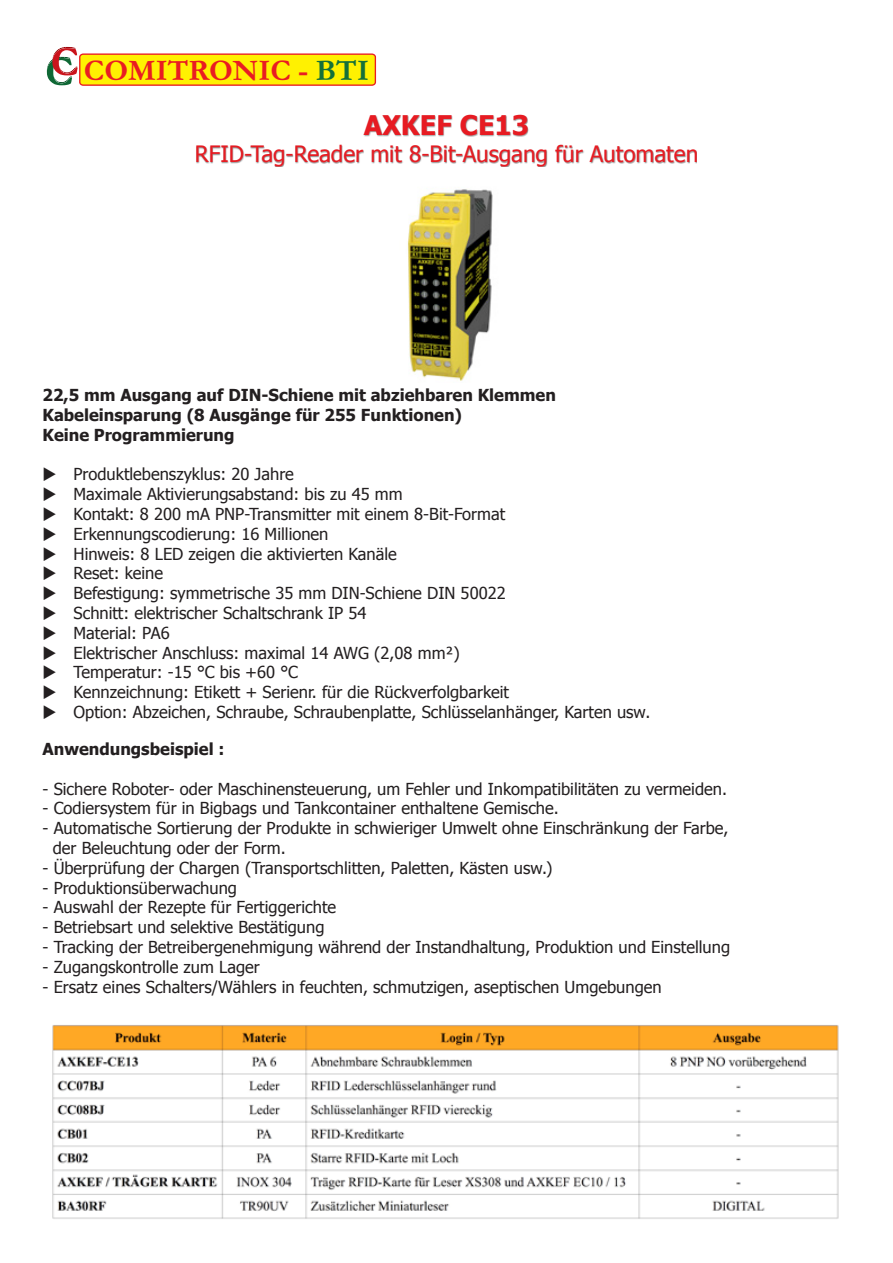
<style>
.page{position:relative;width:893px;height:1263px;background:#fff}
.page>*{position:absolute;margin:0;border:0;box-sizing:border-box;transform-origin:0 0}
.t1{font:700 30.15px "Garamond";color:#e91c22}
.t2{font:700 27px "Tahoma";color:#e71b22}
.t3{font:22.5px "Tahoma";color:#e71b22}
.t4{font:16.5px/19.8px "Tahoma";color:#231f20}
.t5{font:700 16.5px/19.8px "Tahoma";color:#231f20}
.s1{color:#157039}
</style>
<div class="page">
<div style="left:80px;top:54px;width:295px;height:31px;background:#fff101;border-radius:3px"></div>
<div style="left:79px;top:53px;width:297px;height:33px;border:1px solid #e91c22;border-radius:3px"></div>
<svg style="left:47px;top:47px;width:31px;height:38px"></svg>
<div style="left:196px;top:115px;width:501px;height:52px;background:#231f20;opacity:.5"></div>
<img style="left:408px;top:189px;width:85px;height:192px">
<img style="left:52px;top:1025px;width:787px;height:194px">
<h1 class="t1" style="left:84px;top:52px;width:287px">COMITRONIC - <span class="s1">BTI</span></h1>
<h2 class="t2" style="left:364px;top:108px;width:166px">AXKEF CE13</h2>
<h3 class="t3" style="left:195px;top:140px;width:505px">RFID-Tag-Reader mit 8-Bit-Ausgang für Automaten</h3>
<p class="t5" style="left:43px;top:385px;width:515px">22,5 mm Ausgang auf DIN-Schiene mit abziehbaren Klemmen<br>Kabeleinsparung (8 Ausgänge für 255 Funktionen)<br>Keine Programmierung</p>
<p class="t4" style="left:43px;top:464px;width:253px">◆ Produktlebenszyklus: 20 Jahre</p>
<p class="t4" style="left:43px;top:484px;width:362px">◆ Maximale Aktivierungsabstand: bis zu 45 mm</p>
<p class="t4" style="left:43px;top:503px;width:464px">◆ Kontakt: 8 200 mA PNP-Transmitter mit einem 8-Bit-Format</p>
<p class="t4" style="left:43px;top:523px;width:287px">◆ Erkennungscodierung: 16 Millionen</p>
<p class="t4" style="left:43px;top:543px;width:356px">◆ Hinweis: 8 LED zeigen die aktivierten Kanäle</p>
<p class="t4" style="left:43px;top:563px;width:122px">◆ Reset: keine</p>
<p class="t4" style="left:43px;top:583px;width:465px">◆ Befestigung: symmetrische 35 mm DIN-Schiene DIN 50022</p>
<p class="t4" style="left:43px;top:602px;width:326px">◆ Schnitt: elektrischer Schaltschrank IP 54</p>
<p class="t4" style="left:43px;top:622px;width:129px">◆ Material: PA6</p>
<p class="t4" style="left:43px;top:642px;width:419px">◆ Elektrischer Anschluss: maximal 14 AWG (2,08 mm²)</p>
<p class="t4" style="left:43px;top:662px;width:257px">◆ Temperatur: -15 °C bis +60 °C</p>
<p class="t4" style="left:43px;top:682px;width:468px">◆ Kennzeichnung: Etikett + Serienr. für die Rückverfolgbarkeit</p>
<p class="t4" style="left:43px;top:701px;width:609px">◆ Option: Abzeichen, Schraube, Schraubenplatte, Schlüsselanhänger, Karten usw.</p>
<p class="t5" style="left:43px;top:738px;width:183px">Anwendungsbeispiel :</p>
<p class="t4" style="left:43px;top:778px;width:686px">- Sichere Roboter- oder Maschinensteuerung, um Fehler und Inkompatibilitäten zu vermeiden.</p>
<p class="t4" style="left:43px;top:798px;width:518px">- Codiersystem für in Bigbags und Tankcontainer enthaltene Gemische.</p>
<p class="t4" style="left:53px;top:818px;width:677px;text-indent:-10px">- Automatische Sortierung der Produkte in schwieriger Umwelt ohne Einschränkung der Farbe, der Beleuchtung oder der Form.</p>
<p class="t4" style="left:43px;top:857px;width:512px">- Überprüfung der Chargen (Transportschlitten, Paletten, Kästen usw.)</p>
<p class="t4" style="left:43px;top:877px;width:196px">- Produktionsüberwachung</p>
<p class="t4" style="left:43px;top:897px;width:295px">- Auswahl der Rezepte für Fertiggerichte</p>
<p class="t4" style="left:43px;top:917px;width:283px">- Betriebsart und selektive Bestätigung</p>
<p class="t4" style="left:43px;top:936px;width:689px">- Tracking der Betreibergenehmigung während der Instandhaltung, Produktion und Einstellung</p>
<p class="t4" style="left:43px;top:956px;width:219px">- Zugangskontrolle zum Lager</p>
<p class="t4" style="left:43px;top:976px;width:621px">- Ersatz eines Schalters/Wählers in feuchten, schmutzigen, aseptischen Umgebungen</p>
</div>
